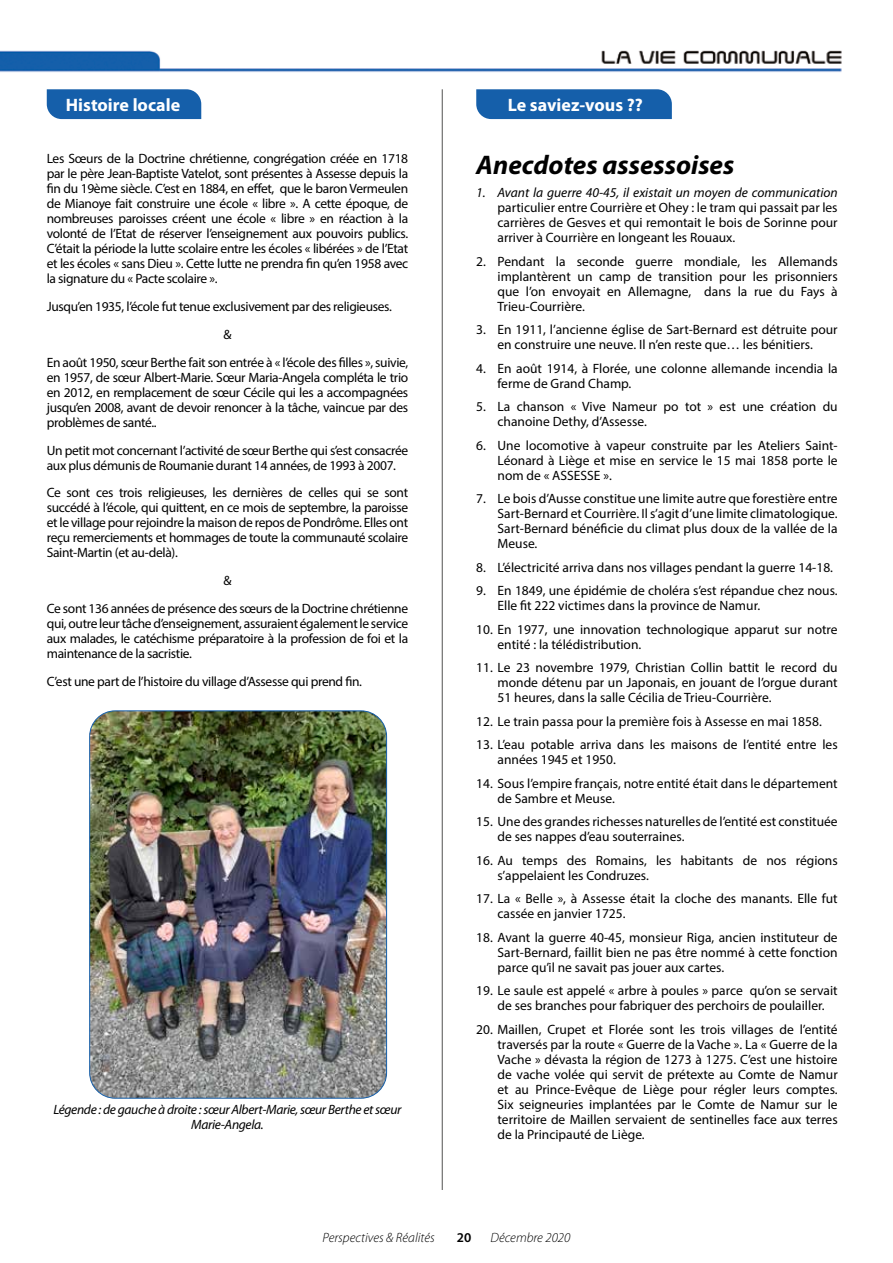
<style>
.page{position:relative;width:893px;height:1263px;background:#fff}
.page>*{position:absolute;margin:0;border:0;box-sizing:border-box;transform-origin:0 0}
.t1{font:italic 700 27px "Myriad Pro";color:#000}
.t2{font:700 18px "Myriad Pro";color:#fff}
.t3{font:13.5px/15px "Myriad Pro";color:#000;text-align:justify}
.t4{font:13.5px/15px "Myriad Pro";letter-spacing:-.025em;color:#000}
.t5{font:italic 13.5px/15px "Myriad Pro";letter-spacing:-.025em;color:#000;text-align:center}
.t6{font:italic 13.5px "Myriad Pro";color:#000}
.t7{font:italic 300 13.5px "Myriad Pro";color:#000}
.t8{font:600 13.5px "Myriad Pro";color:#000}
</style>
<div class="page">
<img style="left:0;top:50px;width:842px;height:22px">
<div style="left:47px;top:89px;width:154px;height:30px;background:#155faa"></div>
<img style="left:90px;top:712px;width:297px;height:386px">
<div style="left:89px;top:710px;width:298px;height:388px;border:1px solid #155faa;border-radius:26px"></div>
<div style="left:476px;top:89px;width:196px;height:30px;background:#155faa"></div>
<hr style="left:442px;top:89px;width:1px;height:1101px;background:#525251">
<h2 class="t2" style="left:66px;top:93px;width:116px">Histoire locale</h2>
<p class="t3" style="left:47px;top:151px;width:363px">Les Sœurs de la Doctrine chrétienne, congrégation créée en 1718 par le père Jean-Baptiste Vatelot, sont présentes à Assesse depuis la fin du 19ème siècle. C’est en 1884, en effet, que le baron Vermeulen de Mianoye fait construire une école « libre ». A cette époque, de nombreuses paroisses créent une école « libre » en réaction à la volonté de l’Etat de réserver l’enseignement aux pouvoirs publics.<br>C’était la période la lutte scolaire entre les écoles « libérées » de l’Etat et les écoles « sans Dieu ». Cette lutte ne prendra fin qu’en 1958 avec la signature du « Pacte scolaire ».</p>
<p class="t4" style="left:47px;top:299px;width:347px">Jusqu’en 1935, l’école fut tenue exclusivement par des religieuses.</p>
<p class="t3" style="left:223px;top:327px;width:10px">&amp;</p>
<p class="t4" style="left:47px;top:354px;width:363px">En août 1950, sœur Berthe fait son entrée à « l’école des filles », suivie,</p>
<p class="t3" style="left:47px;top:369px;width:363px">en 1957, de sœur Albert-Marie. Sœur Maria-Angela compléta le trio en 2012, en remplacement de sœur Cécile qui les a accompagnées jusqu’en 2008, avant de devoir renoncer à la tâche, vaincue par des problèmes de santé..</p>
<p class="t4" style="left:47px;top:442px;width:363px">Un petit mot concernant l’activité de sœur Berthe qui s’est consacrée aux plus démunis de Roumanie durant 14 années, de 1993 à 2007.</p>
<p class="t3" style="left:47px;top:485px;width:363px">Ce sont ces trois religieuses, les dernières de celles qui se sont succédé à l’école, qui quittent, en ce mois de septembre, la paroisse et le village pour rejoindre la maison de repos de Pondrôme. Elles ont reçu remerciements et hommages de toute la communauté scolaire Saint-Martin (et au-delà).</p>
<p class="t4" style="left:47px;top:566px;width:363px;line-height:27.8px;text-align:center">&amp;<br>Ce sont 136 années de présence des sœurs de la Doctrine chrétienne</p>
<p class="t3" style="left:47px;top:615px;width:363px">qui, outre leur tâche d’enseignement, assuraient également le service aux malades, le catéchisme préparatoire à la profession de foi et la maintenance de la sacristie.</p>
<p class="t4" style="left:47px;top:673px;width:317px">C’est une part de l’histoire du village d’Assesse qui prend fin.</p>
<p class="t5" style="left:54px;top:1102px;width:349px">Légende : de gauche à droite : sœur Albert-Marie, sœur Berthe et sœur<br>Marie-Angela.</p>
<h2 class="t2" style="left:508px;top:93px;width:137px">Le saviez-vous ??</h2>
<h1 class="t1" style="left:476px;top:147px;width:260px">Anecdotes assessoises</h1>
<p class="t6" style="left:476px;top:184px;width:363px">1. Avant la guerre 40-45, il existait un moyen de communication</p>
<p class="t3" style="left:497px;top:200px;width:342px">particulier entre Courrière et Ohey : le tram qui passait par les carrières de Gesves et qui remontait le bois de Sorinne pour arriver à Courrière en longeant les Rouaux.</p>
<p class="t3" style="left:497px;top:253px;width:342px;text-indent:-21px">2. Pendant la seconde guerre mondiale, les Allemands implantèrent un camp de transition pour les prisonniers que l’on envoyait en Allemagne, dans la rue du Fays à Trieu-Courrière.</p>
<p class="t3" style="left:476px;top:322px;width:363px;text-align:center">3. En 1911, l’ancienne église de Sart-Bernard est détruite pour en construire une neuve. Il n’en reste que… les bénitiers.</p>
<p class="t3" style="left:497px;top:360px;width:342px;text-indent:-21px">4. En août 1914, à Florée, une colonne allemande incendia la ferme de Grand Champ.</p>
<p class="t3" style="left:497px;top:399px;width:342px;text-indent:-21px">5. La chanson « Vive Nameur po tot » est une création du chanoine Dethy, d’Assesse.</p>
<p class="t3" style="left:497px;top:437px;width:342px;text-indent:-21px">6. Une locomotive à vapeur construite par les Ateliers Saint-Léonard à Liège et mise en service le 15 mai 1858 porte le nom de « ASSESSE ».</p>
<p class="t3" style="left:497px;top:491px;width:342px;text-indent:-21px">7. Le bois d’Ausse constitue une limite autre que forestière entre Sart-Bernard et Courrière. Il s’agit d’une limite climatologique.<br>Sart-Bernard bénéficie du climat plus doux de la vallée de la Meuse.</p>
<p class="t3" style="left:476px;top:559px;width:358px">8. L’électricité arriva dans nos villages pendant la guerre 14-18.</p>
<p class="t3" style="left:497px;top:583px;width:342px;text-indent:-21px">9. En 1849, une épidémie de choléra s’est répandue chez nous.<br>Elle fit 222 victimes dans la province de Namur.</p>
<p class="t3" style="left:497px;top:621px;width:342px;text-indent:-21px">10. En 1977, une innovation technologique apparut sur notre entité : la télédistribution.</p>
<p class="t3" style="left:497px;top:660px;width:342px;text-indent:-21px">11. Le 23 novembre 1979, Christian Collin battit le record du monde détenu par un Japonais, en jouant de l’orgue durant 51 heures, dans la salle Cécilia de Trieu-Courrière.</p>
<p class="t3" style="left:476px;top:713px;width:347px">12. Le train passa pour la première fois à Assesse en mai 1858.</p>
<p class="t3" style="left:497px;top:737px;width:342px;text-indent:-21px">13. L’eau potable arriva dans les maisons de l’entité entre les années 1945 et 1950.</p>
<p class="t3" style="left:497px;top:775px;width:342px;text-indent:-21px">14. Sous l’empire français, notre entité était dans le département de Sambre et Meuse.</p>
<p class="t3" style="left:497px;top:814px;width:342px;text-indent:-21px">15. Une des grandes richesses naturelles de l’entité est constituée de ses nappes d’eau souterraines.</p>
<p class="t3" style="left:497px;top:852px;width:342px;text-indent:-21px">16. Au temps des Romains, les habitants de nos régions s’appelaient les Condruzes.</p>
<p class="t3" style="left:497px;top:891px;width:342px;text-indent:-21px">17. La « Belle », à Assesse était la cloche des manants. Elle fut cassée en janvier 1725.</p>
<p class="t3" style="left:497px;top:929px;width:342px;text-indent:-21px">18. Avant la guerre 40-45, monsieur Riga, ancien instituteur de Sart-Bernard, faillit bien ne pas être nommé à cette fonction parce qu’il ne savait pas jouer aux cartes.</p>
<p class="t3" style="left:497px;top:983px;width:342px;text-indent:-21px">19. Le saule est appelé « arbre à poules » parce qu’on se servait de ses branches pour fabriquer des perchoirs de poulailler.</p>
<p class="t3" style="left:497px;top:1021px;width:342px;text-indent:-21px">20. Maillen, Crupet et Florée sont les trois villages de l’entité traversés par la route « Guerre de la Vache ». La « Guerre de la Vache » dévasta la région de 1273 à 1275. C’est une histoire de vache volée qui servit de prétexte au Comte de Namur et au Prince-Evêque de Liège pour régler leurs comptes.<br>Six seigneuries implantées par le Comte de Namur sur le territoire de Maillen servaient de sentinelles face aux terres de la Principauté de Liège.</p>
<p class="t7" style="left:323px;top:1229px;width:114px">Perspectives &amp; Réalités</p>
<p class="t8" style="left:457px;top:1228px;width:16px">20</p>
<p class="t7" style="left:490px;top:1229px;width:81px">Décembre 2020</p>
</div>
